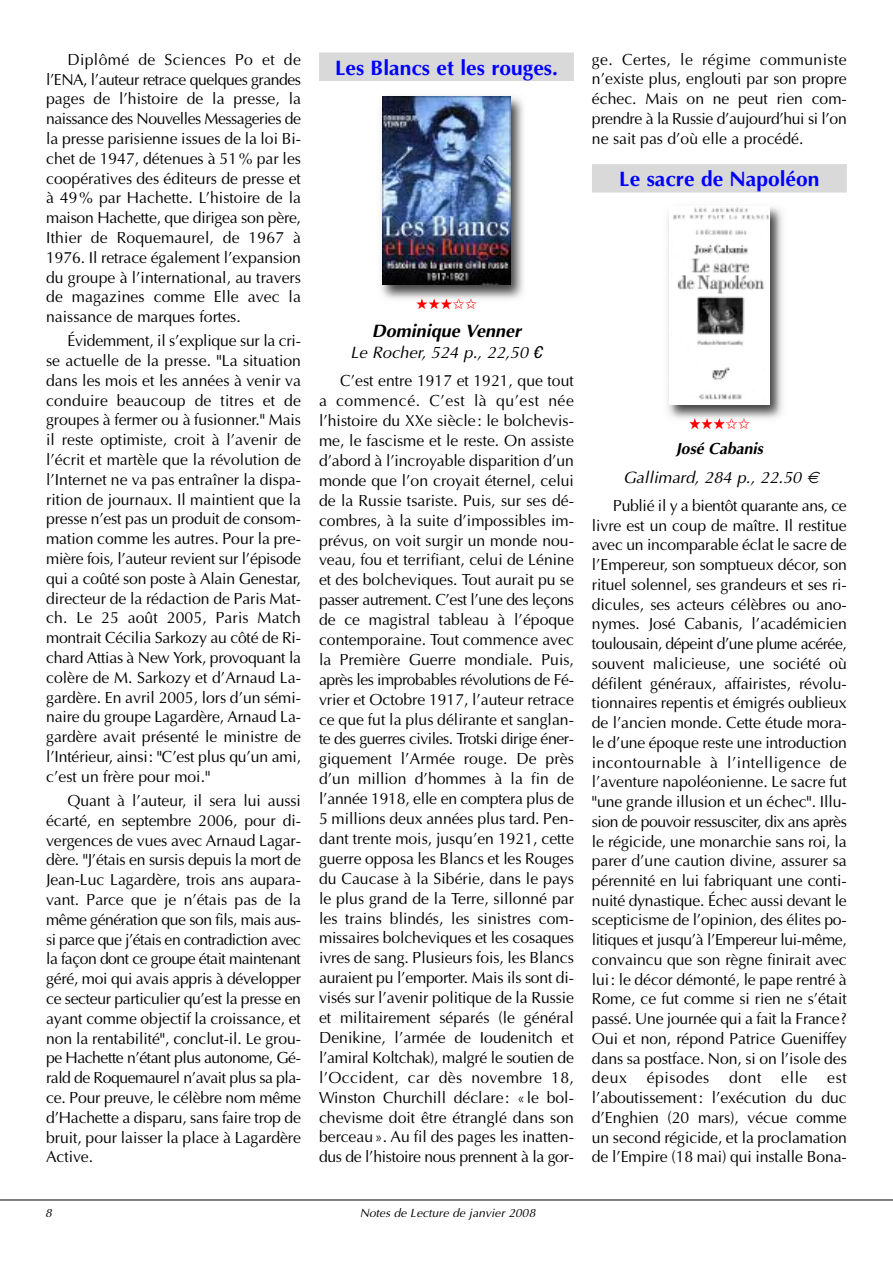
<style>
.page{position:relative;width:893px;height:1263px;background:#fff}
.page>*{position:absolute;margin:0;border:0;box-sizing:border-box;transform-origin:0 0}
.t1{font:700 21px "Optima";color:#00f}
.t2{font:italic 700 18px "Optima";color:#000}
.t3{font:italic 16.5px "Optima";color:#000}
.t4{font:16.2px/19.8px "Optima";letter-spacing:-.005em;color:#000;text-align:justify}
.t5{font:italic 700 16.2px "Optima";color:#000}
.t6{font:15px "Zapf Dingbats ITC";color:#f00}
.t7{font:italic 12px "Optima";letter-spacing:.005em;color:#000}
.s1{font-family:"Microsoft Sans Serif"}
</style>
<div class="page">
<div style="left:319px;top:53px;width:255px;height:28px;background:#d9d9d9"></div>
<div style="left:592px;top:164px;width:255px;height:29px;background:#d9d9d9"></div>
<img style="left:667px;top:207px;width:116px;height:216px">
<img style="left:689px;top:418px;width:60px;height:6px">
<img style="left:669px;top:207px;width:101px;height:198px">
<img style="left:381px;top:96px;width:143px;height:203px">
<img style="left:416px;top:298px;width:61px;height:6px">
<img style="left:383px;top:96px;width:127px;height:188px">
<hr style="left:0;top:1200px;width:893px;height:1px;background:#000">
<p class="t4" style="left:46px;top:49px;width:256px;text-indent:21px">Diplômé de Sciences Po et de l’ENA, l’auteur retrace quelques grandes pages de l’histoire de la presse, la naissance des Nouvelles Messageries de la presse parisienne issues de la loi Bi&shy;chet de 1947, détenues à 51% par les coopératives des éditeurs de presse et à 49% par Hachette. L’histoire de la maison Hachette, que dirigea son père, Ithier de Roquemaurel, de 1967 à 1976. Il retrace également l’expansion du groupe à l’international, au travers de magazines comme Elle avec la naissance de marques fortes.</p>
<p class="t4" style="left:46px;top:331px;width:256px;text-indent:21px">Évidemment, il s’explique sur la cri&shy;se actuelle de la presse. "La situation dans les mois et les années à venir va conduire beaucoup de titres et de groupes à fermer ou à fusionner." Mais il reste optimiste, croit à l’avenir de l’écrit et martèle que la révolution de l’Internet ne va pas entraîner la dispa&shy;rition de journaux. Il maintient que la presse n’est pas un produit de consom&shy;mation comme les autres. Pour la pre&shy;mière fois, l’auteur revient sur l’épisode qui a coûté son poste à Alain Genestar, directeur de la rédaction de Paris Mat&shy;ch. Le 25 août 2005, Paris Match montrait Cécilia Sarkozy au côté de Ri&shy;chard Attias à New York, provoquant la colère de M. Sarkozy et d’Arnaud La&shy;gardère. En avril 2005, lors d’un sémi&shy;naire du groupe Lagardère, Arnaud La&shy;gardère avait présenté le ministre de l’Intérieur, ainsi: "C’est plus qu’un ami, c’est un frère pour moi."</p>
<p class="t4" style="left:46px;top:790px;width:256px;text-indent:21px">Quant à l’auteur, il sera lui aussi écarté, en septembre 2006, pour di&shy;vergences de vues avec Arnaud Lagar&shy;dère. "J’étais en sursis depuis la mort de Jean-Luc Lagardère, trois ans aupara&shy;vant. Parce que je n’étais pas de la même génération que son fils, mais aus&shy;si parce que j’étais en contradiction avec la façon dont ce groupe était maintenant géré, moi qui avais appris à développer ce secteur particulier qu’est la presse en ayant comme objectif la croissance, et non la rentabilité", conclut-il. Le grou&shy;pe Hachette n’étant plus autonome, Gé&shy;rald de Roquemaurel n’avait plus sa pla&shy;ce. Pour preuve, le célèbre nom même d’Hachette a disparu, sans faire trop de bruit, pour laisser la place à Lagardère Active.</p>
<p class="t1" style="left:335px;top:55px;width:224px">Les Blancs et les rouges.</p>
<p class="t6" style="left:416px;top:295px;width:63px">★★★✩✩</p>
<p class="t2" style="left:372px;top:320px;width:151px">Dominique Venner</p>
<p class="t3" style="left:351px;top:342px;width:197px">Le Rocher, 524 p., 22,50 <span class="s1">€</span></p>
<p class="t4" style="left:319px;top:371px;width:256px;text-indent:21px">C’est entre 1917 et 1921, que tout a commencé. C’est là qu’est née l’histoire du XXe siècle: le bolchevis&shy;me, le fascisme et le reste. On assiste d’abord à l’incroyable disparition d’un monde que l’on croyait éternel, celui de la Russie tsariste. Puis, sur ses dé&shy;combres, à la suite d’impossibles im&shy;prévus, on voit surgir un monde nou&shy;veau, fou et terrifiant, celui de Lénine et des bolcheviques. Tout aurait pu se passer autrement. C’est l’une des leçons de ce magistral tableau à l’époque contemporaine. Tout commence avec la Première Guerre mondiale. Puis, après les improbables révolutions de Fé&shy;vrier et Octobre 1917, l’auteur retrace ce que fut la plus délirante et sanglan&shy;te des guerres civiles. Trotski dirige éner&shy;giquement l’Armée rouge. De près d’un million d’hommes à la fin de l’année 1918, elle en comptera plus de 5 millions deux années plus tard. Pen&shy;dant trente mois, jusqu’en 1921, cette guerre opposa les Blancs et les Rouges du Caucase à la Sibérie, dans le pays le plus grand de la Terre, sillonné par les trains blindés, les sinistres com&shy;missaires bolcheviques et les cosaques ivres de sang. Plusieurs fois, les Blancs auraient pu l’emporter. Mais ils sont di&shy;visés sur l’avenir politique de la Russie et militairement séparés (le général Denikine, l’armée de Ioudenitch et l’amiral Koltchak), malgré le soutien de l’Occident, car dès novembre 18, Winston Churchill déclare: «le bol&shy;chevisme doit être étranglé dans son berceau». Au fil des pages les inatten&shy;dus de l’histoire nous prennent à la gor-</p>
<p class="t7" style="left:45px;top:1206px;width:8px">8</p>
<p class="t7" style="left:360px;top:1206px;width:177px">Notes de Lecture de janvier 2008</p>
<p class="t4" style="left:592px;top:49px;width:256px">ge. Certes, le régime communiste n’existe plus, englouti par son propre échec. Mais on ne peut rien com&shy;prendre à la Russie d’aujourd’hui si l’on ne sait pas d’où elle a procédé.</p>
<p class="t1" style="left:619px;top:166px;width:202px">Le sacre de Napoléon</p>
<p class="t6" style="left:689px;top:415px;width:63px">★★★✩✩</p>
<p class="t5" style="left:676px;top:439px;width:89px">José Cabanis</p>
<p class="t3" style="left:623px;top:467px;width:180px">Gallimard, 284 p., 22.50</p>
<p class="t4" style="left:592px;top:495px;width:256px;text-indent:21px">Publié il y a bientôt quarante ans, ce livre est un coup de maître. Il restitue avec un incomparable éclat le sacre de l’Empereur, son somptueux décor, son rituel solennel, ses grandeurs et ses ri&shy;dicules, ses acteurs célèbres ou ano&shy;nymes. José Cabanis, l’académicien toulousain, dépeint d’une plume acérée, souvent malicieuse, une société où défilent généraux, affairistes, révolu&shy;tionnaires repentis et émigrés oublieux de l’ancien monde. Cette étude mora&shy;le d’une époque reste une introduction incontournable à l’intelligence de l’aventure napoléonienne. Le sacre fut "une grande illusion et un échec". Illu&shy;sion de pouvoir ressusciter, dix ans après le régicide, une monarchie sans roi, la parer d’une caution divine, assurer sa pérennité en lui fabriquant une conti&shy;nuité dynastique. Échec aussi devant le scepticisme de l’opinion, des élites po&shy;litiques et jusqu’à l’Empereur lui-même, convaincu que son règne finirait avec lui: le décor démonté, le pape rentré à Rome, ce fut comme si rien ne s’était passé. Une journée qui a fait la France?<br>Oui et non, répond Patrice Gueniffey dans sa postface. Non, si on l’isole des deux épisodes dont elle est l’aboutissement: l’exécution du duc d’Enghien (20 mars), vécue comme un second régicide, et la proclamation de l’Empire (18 mai) qui installe Bona-</p>
</div>
